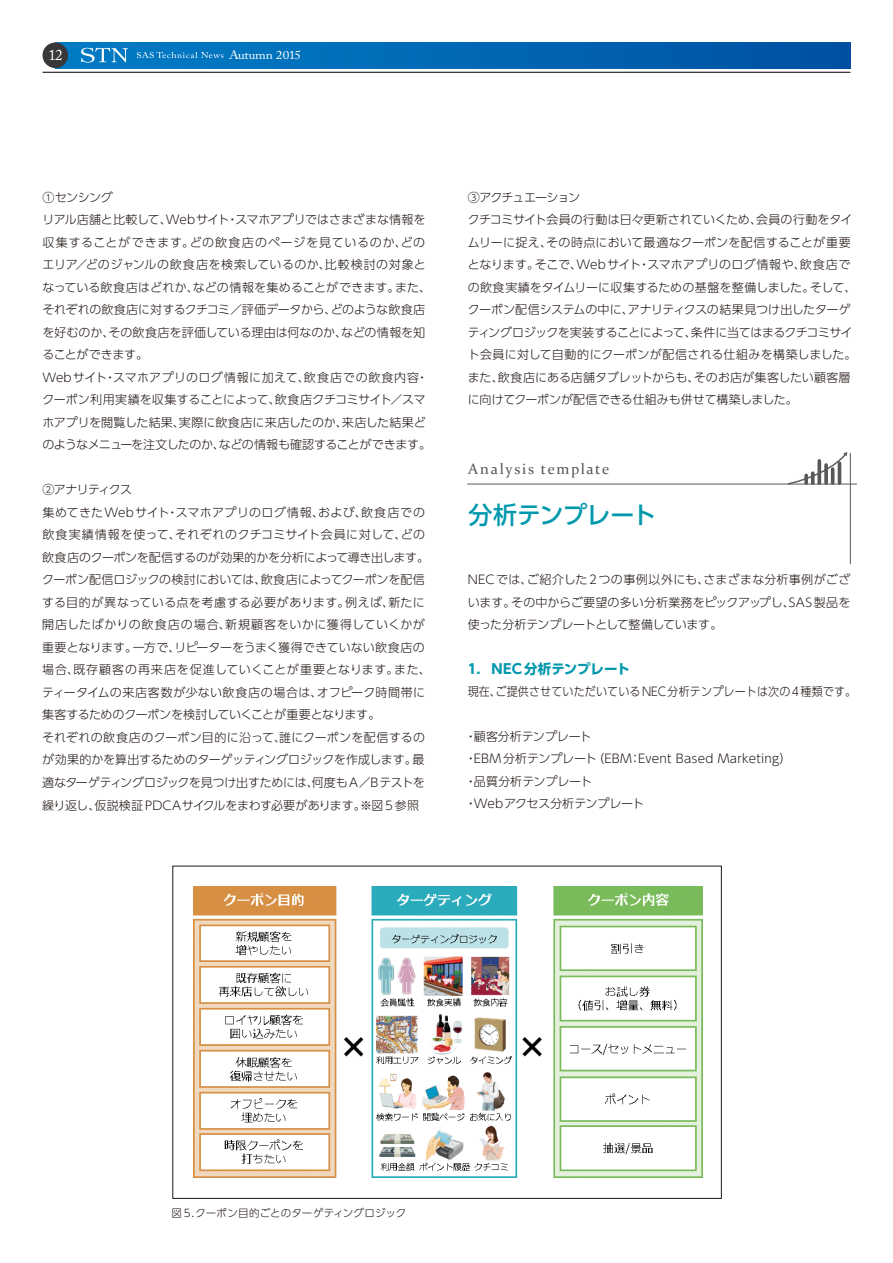
<style>
.page{position:relative;width:893px;height:1263px;background:#fff}
.page>*{position:absolute;margin:0;border:0;box-sizing:border-box;transform-origin:0 0}
.t1{font:500 24px "UD Shin Go Pro";letter-spacing:-.01em;color:#0098ad}
.t2{font:15px "Constantia";letter-spacing:.11em;color:#595857}
.t3{font:15px "Adobe Caslon Pro";color:#fff}
.t4{font:700 13.5px "UD Shin Go Pro";letter-spacing:.005em;color:#0098ad}
.t5{font:300 12px/22.5px "UD Shin Go Pro";letter-spacing:.005em;color:#231916}
.t6{font:300 12px "UD Shin Go Pro";letter-spacing:.005em;color:#231916;scale:.92 1}
.t7{font:12px "Adobe Caslon Pro";letter-spacing:-.03em;color:#fff;scale:1.1 1}
.t8{font:300 10.5px "UD Shin Go Pro";color:#231916}
</style>
<div class="page">
<div style="left:55px;top:43px;width:795px;height:25px;background:linear-gradient(to right,#017ec5,#0051a4)"></div>
<hr style="left:43px;top:72px;width:807px;height:1px;background:#231916">
<svg style="left:81px;top:48px;width:47px;height:15px"></svg>
<svg style="left:137px;top:52px;width:87px;height:6px"></svg>
<div style="left:43px;top:43px;width:25px;height:25px;background:#39373a;border-radius:50%"></div>
<svg style="left:787px;top:452px;width:60px;height:32px"></svg>
<hr style="left:468px;top:484px;width:389px;height:1px;background:#595857">
<hr style="left:850px;top:453px;width:1px;height:111px;background:#595857">
<img style="left:193px;top:887px;width:509px;height:291px">
<p class="t3" style="left:48px;top:46px;width:16px">12</p>
<p class="t7" style="left:229px;top:48px;width:67px">Autumn 2015</p>
<p class="t5" style="left:42px;top:186px;width:390px">①センシング<br>リアル店舗と比較して、Webサイト・スマホアプリではさまざまな情報を収集することができます。どの飲食店のページを見ているのか、どのエリア／どのジャンルの飲食店を検索しているのか、比較検討の対象となっている飲食店はどれか、などの情報を集めることができます。また、それぞれの飲食店に対するクチコミ／評価データから、どのような飲食店を好むのか、その飲食店を評価している理由は何なのか、などの情報を知ることができます。<br>Webサイト・スマホアプリのログ情報に加えて、飲食店での飲食内容・クーポン利用実績を収集することによって、飲食店クチコミサイト／スマホアプリを閲覧した結果、実際に飲食店に来店したのか、来店した結果どのようなメニューを注文したのか、などの情報も確認することができます。</p>
<p class="t5" style="left:42px;top:478px;width:390px">②アナリティクス<br>集めてきたWebサイト・スマホアプリのログ情報、および、飲食店での飲食実績情報を使って、それぞれのクチコミサイト会員に対して、どの飲食店のクーポンを配信するのが効果的かを分析によって導き出します。クーポン配信ロジックの検討においては、飲食店によってクーポンを配信する目的が異なっている点を考慮する必要があります。例えば、新たに開店したばかりの飲食店の場合、新規顧客をいかに獲得していくかが重要となります。一方で、リピーターをうまく獲得できていない飲食店の場合、既存顧客の再来店を促進していくことが重要となります。また、ティータイムの来店客数が少ない飲食店の場合は、オフピーク時間帯に集客するためのクーポンを検討していくことが重要となります。<br>それぞれの飲食店のクーポン目的に沿って、誰にクーポンを配信するのが効果的かを算出するためのターゲッティングロジックを作成します。最適なターゲティングロジックを見つけ出すためには、何度もA／Bテストを繰り返し、仮説検証PDCAサイクルをまわす必要があります。※図5 参照</p>
<p class="t5" style="left:468px;top:186px;width:390px">③アクチュエーション<br>クチコミサイト会員の行動は日々更新されていくため、会員の行動をタイムリーに捉え、その時点において最適なクーポンを配信することが重要となります。そこで、Webサイト・スマホアプリのログ情報や、飲食店での飲食実績をタイムリーに収集するための基盤を整備しました。そして、クーポン配信システムの中に、アナリティクスの結果見つけ出したターゲティングロジックを実装することによって、条件に当てはまるクチコミサイト会員に対して自動的にクーポンが配信される仕組みを構築しました。また、飲食店にある店舗タブレットからも、そのお店が集客したい顧客層に向けてクーポンが配信できる仕組みも併せて構築しました。</p>
<p class="t2" style="left:468px;top:459px;width:143px">Analysis template</p>
<h1 class="t1" style="left:469px;top:495px;width:189px">分析テンプレート</h1>
<p class="t5" style="left:468px;top:568px;width:384px;text-align:justify">NECでは、ご紹介した2つの事例以外にも、さまざまな分析事例がございます。その中からご要望の多い分析業務をピックアップし、SAS製品を使った分析テンプレートとして整備しています。</p>
<p class="t4" style="left:468px;top:658px;width:164px">1. NEC分析テンプレート</p>
<p class="t6" style="left:468px;top:681px;width:424px">現在、ご提供させていただいているNEC分析テンプレートは次の4種類です。</p>
<p class="t5" style="left:465px;top:724px;width:328px">・顧客分析テンプレート<br>・EBM分析テンプレート（EBM：Event Based Marketing）・品質分析テンプレート<br>・Webアクセス分析テンプレート</p>
<p class="t8" style="left:172px;top:1204px;width:236px">図 5.クーポン目的ごとのターゲティングロジック</p>
</div>
